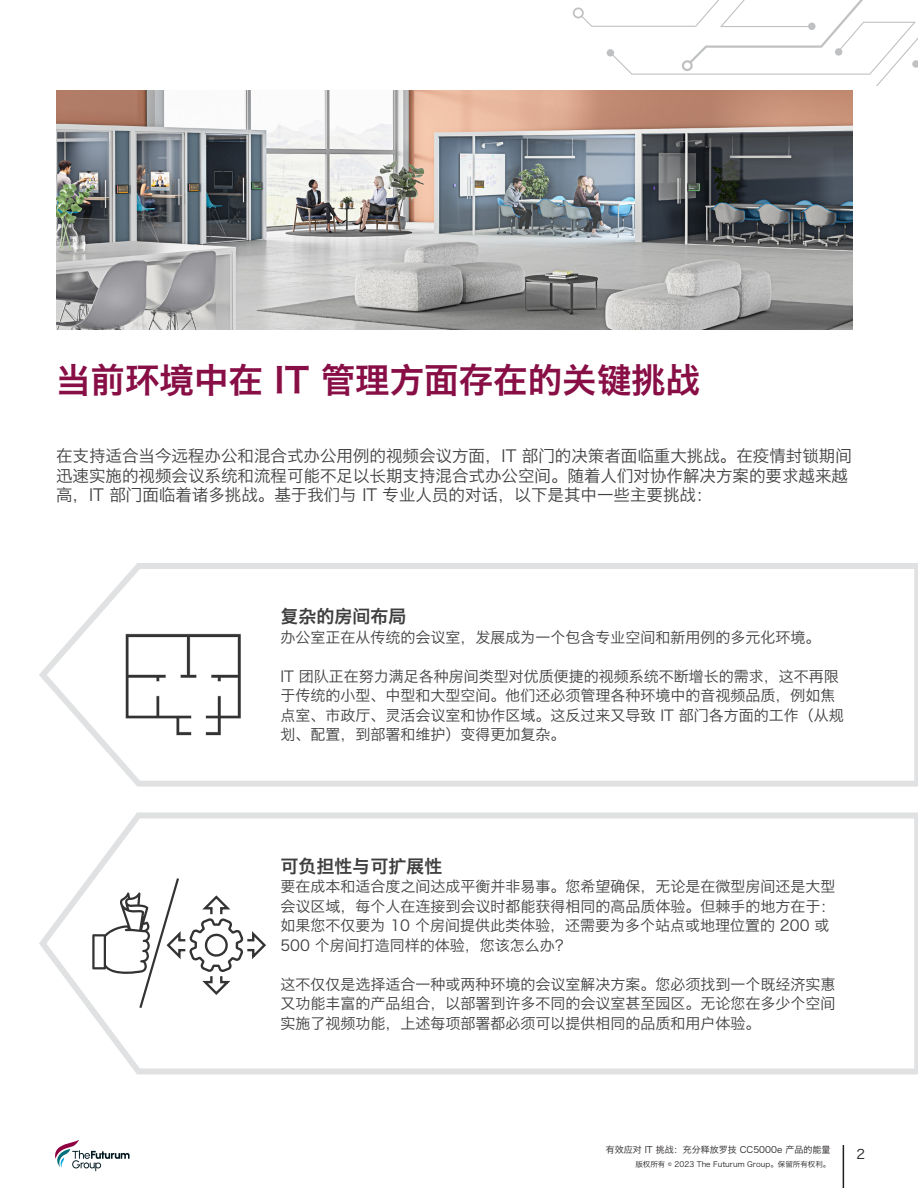
<style>
.page{position:relative;width:918px;height:1188px;background:#fff}
.page>*{position:absolute;margin:0;border:0;box-sizing:border-box;transform-origin:0 0}
.WH_Introduction_Head{font:34.5px "Hiragino Sans GB W6";color:#880e46}
.footnote{font:18px "Hiragino Sans GB W6";color:#3e3e3f}
.footnote-2{font:16.5px/19.5px "Hiragino Sans GB W3";color:#3e3e3f}
.footnote-3{font:15px/19.5px "Hiragino Sans GB W3";color:#3e3e3f}
.t1{font:13.05px "Hiragino Sans GB W3";color:#231f20}
.t2{font:9px "Hiragino Sans GB W3";color:#231f20}
.t3{font:7.5px "Hiragino Sans GB W3";color:#231f20}
</style>
<div class="page">
<svg style="left:573px;top:0;width:345px;height:85px"></svg>
<svg style="left:39px;top:563px;width:879px;height:224px"></svg>
<svg style="left:39px;top:812px;width:879px;height:263px"></svg>
<svg style="left:55px;top:1140px;width:75px;height:31px"></svg>
<img style="left:56px;top:91px;width:796px;height:238px">
<svg style="left:92px;top:876px;width:176px;height:134px"></svg>
<svg style="left:125px;top:634px;width:116px;height:102px"></svg>
<hr style="left:843px;top:1145px;width:1px;height:43px;background:#231f20">
<p class="WH_Introduction_Head" style="left:56px;top:357px;width:646px">当前环境中在 IT 管理方面存在的关键挑战</p>
<p class="footnote-2" style="left:56px;top:446px;width:797px">在支持适合当今远程办公和混合式办公用例的视频会议方面，IT 部门的决策者面临重大挑战。在疫情封锁期间迅速实施的视频会议系统和流程可能不足以长期支持混合式办公空间。随着人们对协作解决方案的要求越来越高，IT 部门面临着诸多挑战。基于我们与 IT 专业人员的对话，以下是其中一些主要挑战：</p>
<p class="footnote" style="left:280px;top:605px;width:127px">复杂的房间布局</p>
<p class="footnote-3" style="left:280px;top:627px;width:541px">办公室正在从传统的会议室，发展成为一个包含专业空间和新用例的多元化环境。</p>
<p class="footnote-3" style="left:280px;top:666px;width:565px">IT 团队正在努力满足各种房间类型对优质便捷的视频系统不断增长的需求，这不再限于传统的小型、中型和大型空间。他们还必须管理各种环境中的音视频品质，例如焦点室、市政厅、灵活会议室和协作区域。这反过来又导致 IT 部门各方面的工作（从规划、配置，到部署和维护）变得更加复杂。</p>
<p class="footnote" style="left:280px;top:854px;width:163px">可负担性与可扩展性</p>
<p class="footnote-3" style="left:280px;top:876px;width:556px">要在成本和适合度之间达成平衡并非易事。您希望确保，无论是在微型房间还是大型会议区域，每个人在连接到会议时都能获得相同的高品质体验。但棘手的地方在于：如果您不仅要为 10 个房间提供此类体验，还需要为多个站点或地理位置的 200 或500 个房间打造同样的体验，您该怎么办？</p>
<p class="footnote-3" style="left:280px;top:974px;width:556px;text-align:justify">这不仅仅是选择适合一种或两种环境的会议室解决方案。您必须找到一个既经济实惠又功能丰富的产品组合，以部署到许多不同的会议室甚至园区。无论您在多少个空间实施了视频功能，上述每项部署都必须可以提供相同的品质和用户体验。</p>
<p class="t2" style="left:606px;top:1144px;width:226px">有效应对 IT 挑战：充分释放罗技 CC5000e 产品的能量</p>
<p class="t1" style="left:856px;top:1146px;width:10px">2</p>
<p class="t3" style="left:635px;top:1159px;width:197px">版权所有 © 2023 The Futurum Group。保留所有权利。</p>
</div>
